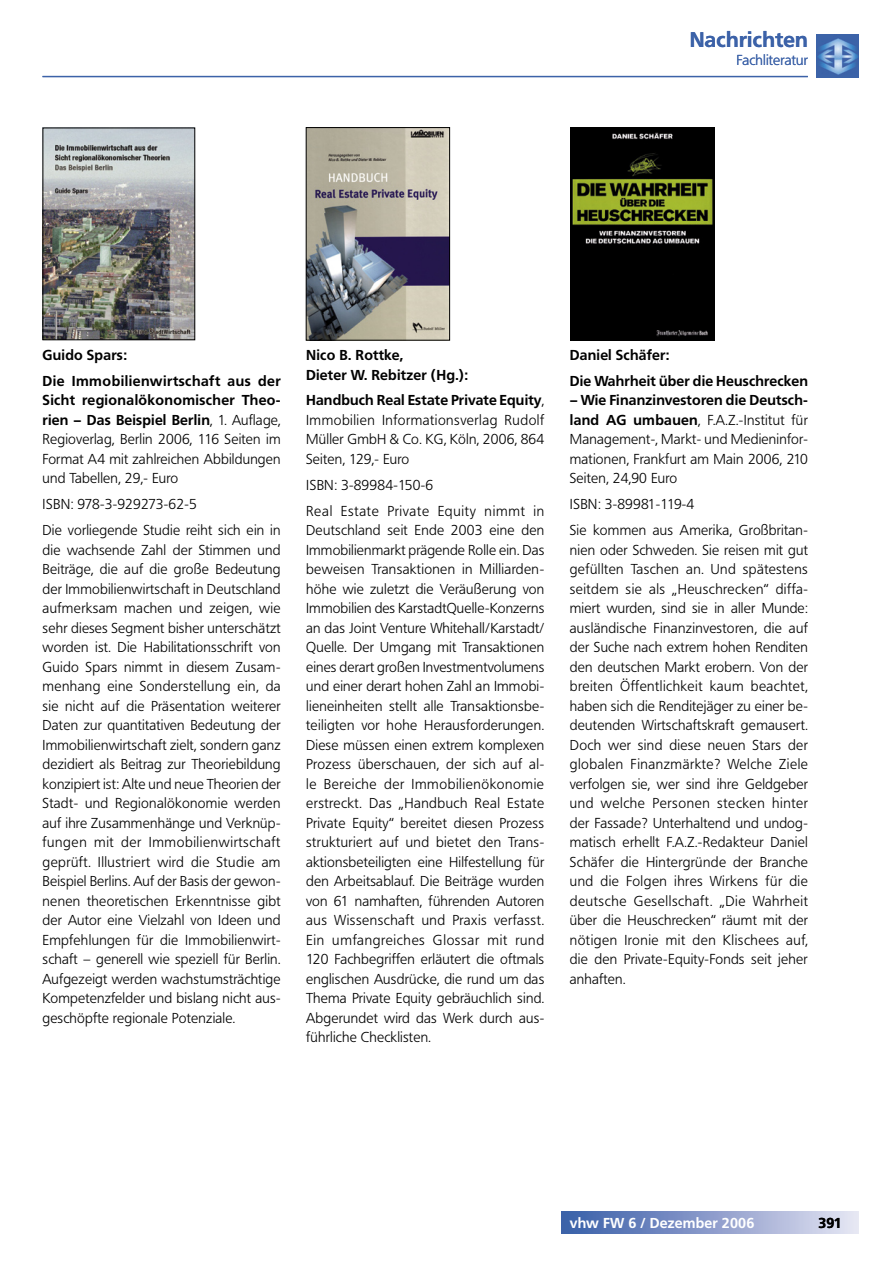
<style>
.page{position:relative;width:893px;height:1263px;background:#fff}
.page>*{position:absolute;margin:0;border:0;box-sizing:border-box;transform-origin:0 0}
.t1{font:700 21px "Frutiger BQ";letter-spacing:.015em;color:#3c62a8}
.t2{font:300 14.25px/19.5px "Frutiger BQ";letter-spacing:.015em;color:#000;text-align:justify}
.t3{font:700 14.25px/19.5px "Frutiger BQ";letter-spacing:.015em;color:#000}
.t4{font:300 14.25px/26px "Frutiger BQ";letter-spacing:.05em;color:#000}
.t5{font:700 14.25px/26px "Frutiger BQ";letter-spacing:.035em;color:#000}
.t6{font:700 14.25px "Frutiger BQ";letter-spacing:.015em;color:#fff}
.t7{font:300 14.25px "Frutiger BQ";letter-spacing:.015em;color:#3c62a8}
.s1{font-weight:700}
</style>
<div class="page">
<div style="left:561px;top:1212px;width:298px;height:21px;background:linear-gradient(to right,#355aa6,#e5e3f2)"></div>
<img style="left:816px;top:34px;width:43px;height:44px">
<hr style="left:43px;top:76px;width:765px;height:1px;background:#3c62a8">
<img style="left:308px;top:129px;width:140px;height:210px">
<div style="left:306px;top:127px;width:144px;height:214px;border:1px solid #000"></div>
<img style="left:572px;top:129px;width:140px;height:210px">
<div style="left:570px;top:127px;width:144px;height:214px;border:1px solid #000"></div>
<img style="left:45px;top:130px;width:148px;height:208px">
<div style="left:43px;top:128px;width:152px;height:212px;border:1px solid #000"></div>
<h1 class="t1" style="left:690px;top:27px;width:120px">Nachrichten</h1>
<p class="t7" style="left:736px;top:52px;width:73px">Fachliteratur</p>
<p class="t5" style="left:43px;top:342px;width:240px">Guido Spars:<br>Die Immobilienwirtschaft aus der</p>
<p class="t2" style="left:43px;top:391px;width:240px"><span class="s1">Sicht regionalökonomischer Theo&shy;rien – Das Beispiel Berlin</span>, 1. Auflage, Regioverlag, Berlin 2006, 116 Seiten im Format A4 mit zahlreichen Abbildungen und Tabellen, 29,- Euro</p>
<p class="t2" style="left:43px;top:492px;width:240px;line-height:26px">ISBN: 978-3-929273-62-5<br>Die vorliegende Studie reiht sich ein in</p>
<p class="t2" style="left:43px;top:540px;width:240px">die wachsende Zahl der Stimmen und Beiträge, die auf die große Bedeutung der Immobilienwirtschaft in Deutschland aufmerksam machen und zeigen, wie sehr dieses Segment bisher unterschätzt worden ist. Die Habilitationsschrift von Guido Spars nimmt in diesem Zusam&shy;menhang eine Sonderstellung ein, da sie nicht auf die Präsentation weiterer Daten zur quantitativen Bedeutung der Immobilienwirtschaft zielt, sondern ganz dezidiert als Beitrag zur Theoriebildung konzipiert ist: Alte und neue Theorien der Stadt- und Regionalökonomie werden auf ihre Zusammenhänge und Verknüp&shy;fungen mit der Immobilienwirtschaft geprüft. Illustriert wird die Studie am Beispiel Berlins. Auf der Basis der gewon&shy;nenen theoretischen Erkenntnisse gibt der Autor eine Vielzahl von Ideen und Empfehlungen für die Immobilienwirt&shy;schaft – generell wie speziell für Berlin.<br>Aufgezeigt werden wachstumsträchtige Kompetenzfelder und bislang nicht aus&shy;geschöpfte regionale Potenziale.</p>
<p class="t3" style="left:306px;top:345px;width:163px">Nico B. Rottke,<br>Dieter W. Rebitzer (Hg.):</p>
<p class="t2" style="left:306px;top:391px;width:240px"><span class="s1">Handbuch Real Estate Private Equity</span>, Immobilien Informationsverlag Rudolf Müller GmbH &amp; Co. KG, Köln, 2006, 864<br>Seiten, 129,- Euro</p>
<p class="t4" style="left:306px;top:472px;width:239px">ISBN: 3-89984-150-6<br>Real Estate Private Equity nimmt in</p>
<p class="t2" style="left:306px;top:521px;width:240px">Deutschland seit Ende 2003 eine den Immobilienmarkt prägende Rolle ein. Das beweisen Transaktionen in Milliarden&shy;höhe wie zuletzt die Veräußerung von Immobilien des KarstadtQuelle-Konzerns an das Joint Venture Whitehall/Karstadt/ Quelle. Der Umgang mit Transaktionen eines derart großen Investmentvolumens und einer derart hohen Zahl an Immobi&shy;lieneinheiten stellt alle Transaktionsbe&shy;teiligten vor hohe Herausforderungen.<br>Diese müssen einen extrem komplexen Prozess überschauen, der sich auf al&shy;le Bereiche der Immobilienökonomie erstreckt. Das „Handbuch Real Estate Private Equity“ bereitet diesen Prozess strukturiert auf und bietet den Trans&shy;aktionsbeteiligten eine Hilfestellung für den Arbeitsablauf. Die Beiträge wurden von 61 namhaften, führenden Autoren aus Wissenschaft und Praxis verfasst.<br>Ein umfangreiches Glossar mit rund 120 Fachbegriffen erläutert die oftmals englischen Ausdrücke, die rund um das Thema Private Equity gebräuchlich sind.<br>Abgerundet wird das Werk durch aus&shy;führliche Checklisten.</p>
<p class="t3" style="left:570px;top:342px;width:240px;line-height:26px">Daniel Schäfer:<br>Die Wahrheit über die Heuschrecken</p>
<p class="t2" style="left:570px;top:391px;width:240px"><span class="s1">– Wie Finanzinvestoren die Deutsch&shy;land AG umbauen</span>, F.A.Z.-Institut für Management-, Markt- und Medieninfor&shy;mationen, Frankfurt am Main 2006, 210<br>Seiten, 24,90 Euro</p>
<p class="t2" style="left:570px;top:492px;width:240px;line-height:26px">ISBN: 3-89981-119-4<br>Sie kommen aus Amerika, Großbritan-</p>
<p class="t2" style="left:570px;top:540px;width:240px">nien oder Schweden. Sie reisen mit gut gefüllten Taschen an. Und spätestens seitdem sie als „Heuschrecken“ diffa&shy;miert wurden, sind sie in aller Munde: ausländische Finanzinvestoren, die auf der Suche nach extrem hohen Renditen den deutschen Markt erobern. Von der breiten Öffentlichkeit kaum beachtet, haben sich die Renditejäger zu einer be&shy;deutenden Wirtschaftskraft gemausert.<br>Doch wer sind diese neuen Stars der globalen Finanzmärkte? Welche Ziele verfolgen sie, wer sind ihre Geldgeber und welche Personen stecken hinter der Fassade? Unterhaltend und undog&shy;matisch erhellt F.A.Z.-Redakteur Daniel Schäfer die Hintergründe der Branche und die Folgen ihres Wirkens für die deutsche Gesellschaft. „Die Wahrheit über die Heuschrecken“ räumt mit der nötigen Ironie mit den Klischees auf, die den Private-Equity-Fonds seit jeher anhaften.</p>
<p class="t6" style="left:570px;top:1214px;width:186px">vhw FW 6 / Dezember 2006</p>
<p class="t3" style="left:818px;top:1213px;width:25px">391</p>
</div>
